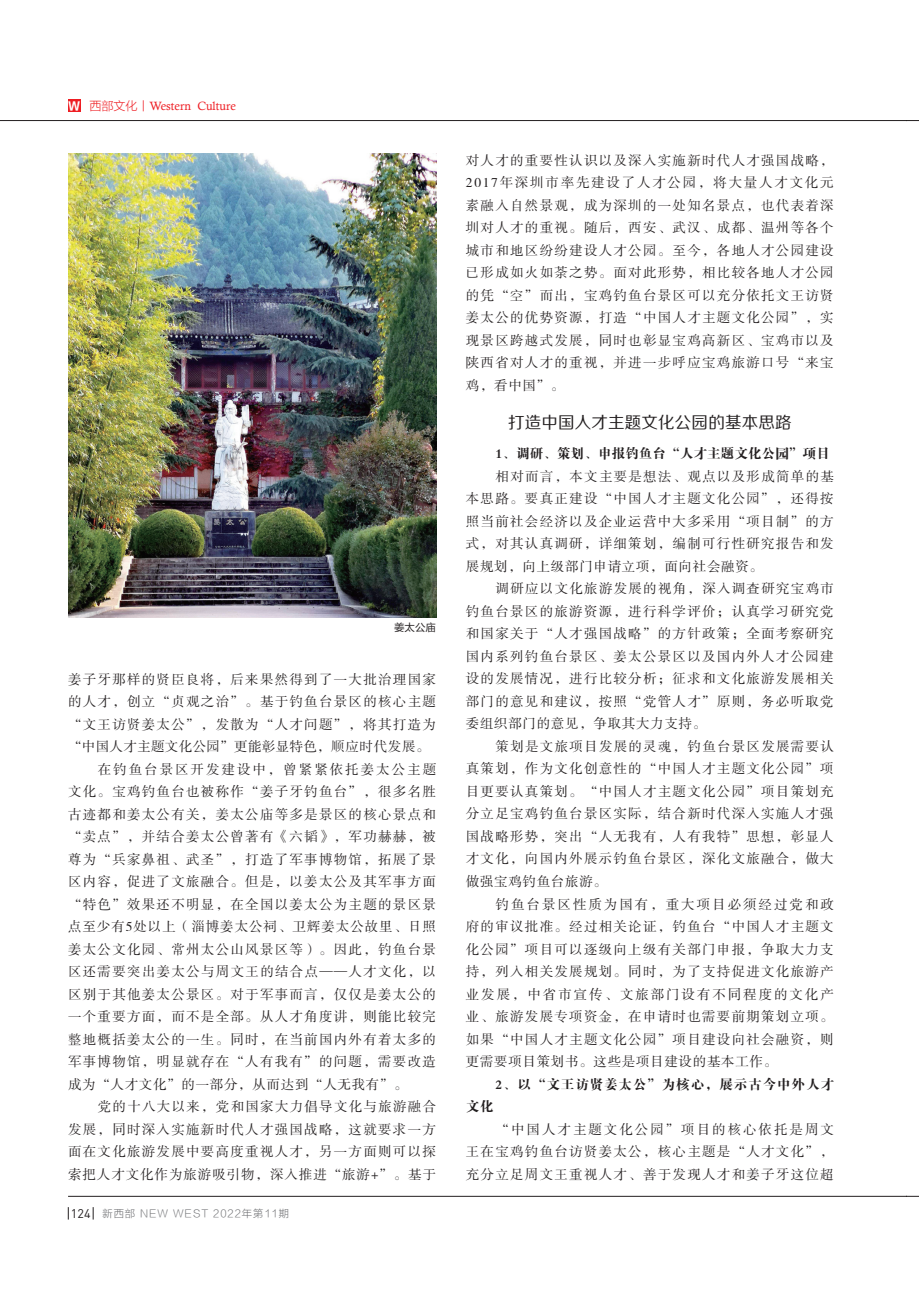
<style>
.page{position:relative;width:919px;height:1289px;background:#fff}
.page>*{position:absolute;margin:0;border:0;box-sizing:border-box;transform-origin:0 0}
.t1{font:16.5px "FZZHJW GB1 0";letter-spacing:.01em;color:#231f20}
.t2{font:13.5px/22.5px "FZSSK GBK1 0";letter-spacing:.095em;color:#231f20;text-align:justify}
.t3{font:13.5px "FZSSK GBK1 0";letter-spacing:.07em;color:#231f20}
.t4{font:13.5px "FZSSK GBK1 0";letter-spacing:.025em;color:#231f20}
.t5{font:13.5px "FZDBSK GBK1 0";letter-spacing:.06em;color:#231f20}
.t6{font:13.5px "FZDBSK GBK1 0";letter-spacing:.01em;color:#231f20}
.t7{font:13.5px "FZSSK GBK1 0";letter-spacing:.05em;color:#231f20}
.t8{font:13.5px "FZSSK GBK1 0";letter-spacing:.145em;color:#231f20}
.t9{font:12px "Calisto";color:#ee1d23}
.t10{font:10.5px "FZLTHK GBK1 0";color:#231f20}
.t11{font:10.2px "FZLTXHK GBK1 0";letter-spacing:.1em;color:#6c6d70}
.s1{font-family:"FZLTDHK GBK1 0";font-size:11.4px;color:#fff}
.s2{font-family:"FZLTXHK GBK1 0"}
.s3{font-family:"DIN";font-size:12.45px;color:#231f20}
</style>
<div class="page">
<svg style="left:68px;top:1207px;width:1px;height:12px"></svg>
<svg style="left:93px;top:1207px;width:1px;height:12px"></svg>
<hr style="left:68px;top:1195px;width:838px;height:1px;background:#231f20">
<hr style="left:0;top:120px;width:906px;height:1px;background:#231f20">
<svg style="left:906px;top:1195px;width:12px;height:1px"></svg>
<svg style="left:906px;top:120px;width:12px;height:1px"></svg>
<img style="left:68px;top:153px;width:368px;height:464px">
<div style="left:68px;top:99px;width:13px;height:13px;background:#ee1d23"></div>
<p class="t9" style="left:69px;top:99px;width:169px"><span class="s1">Ｗ</span> <span class="s2">西部文化丨</span>Western Culture</p>
<p class="t10" style="left:394px;top:621px;width:43px">姜太公庙</p>
<p class="t2" style="left:68px;top:668px;width:369px">姜子牙那样的贤臣良将，后来果然得到了一大批治理国家</p>
<p class="t2" style="left:68px;top:691px;width:369px">的人才，创立“贞观之治”。基于钓鱼台景区的核心主题</p>
<p class="t2" style="left:68px;top:713px;width:369px">“文王访贤姜太公”，发散为“人才问题”，将其打造为</p>
<p class="t4" style="left:68px;top:739px;width:363px">“中国人才主题文化公园”更能彰显特色，顺应时代发展。</p>
<p class="t8" style="left:98px;top:762px;width:340px">在钓鱼台景区开发建设中，曾紧紧依托姜太公主题</p>
<p class="t2" style="left:68px;top:781px;width:369px">文化。宝鸡钓鱼台也被称作“姜子牙钓鱼台”，很多名胜</p>
<p class="t2" style="left:68px;top:803px;width:369px">古迹都和姜太公有关，姜太公庙等多是景区的核心景点和</p>
<p class="t2" style="left:68px;top:826px;width:369px">“卖点”，并结合姜太公曾著有《六韬》，军功赫赫，被</p>
<p class="t2" style="left:68px;top:848px;width:369px">尊为“兵家鼻祖、武圣”，打造了军事博物馆，拓展了景</p>
<p class="t2" style="left:68px;top:871px;width:369px">区内容，促进了文旅融合。但是，以姜太公及其军事方面</p>
<p class="t2" style="left:68px;top:893px;width:369px">“特色”效果还不明显，在全国以姜太公为主题的景区景</p>
<p class="t3" style="left:68px;top:919px;width:369px">点至少有5处以上（淄博姜太公祠、卫辉姜太公故里、日照</p>
<p class="t2" style="left:68px;top:938px;width:369px">姜太公文化园、常州太公山风景区等）。因此，钓鱼台景</p>
<p class="t2" style="left:68px;top:961px;width:369px">区还需要突出姜太公与周文王的结合点——人才文化，以</p>
<p class="t2" style="left:68px;top:983px;width:369px">区别于其他姜太公景区。对于军事而言，仅仅是姜太公的</p>
<p class="t2" style="left:68px;top:1006px;width:369px">一个重要方面，而不是全部。从人才角度讲，则能比较完</p>
<p class="t2" style="left:68px;top:1028px;width:369px">整地概括姜太公的一生。同时，在当前国内外有着太多的</p>
<p class="t2" style="left:68px;top:1051px;width:369px">军事博物馆，明显就存在“人有我有”的问题，需要改造</p>
<p class="t7" style="left:68px;top:1077px;width:341px">成为“人才文化”的一部分，从而达到“人无我有”。</p>
<p class="t2" style="left:98px;top:1096px;width:340px">党的十八大以来，党和国家大力倡导文化与旅游融合</p>
<p class="t2" style="left:68px;top:1118px;width:369px">发展，同时深入实施新时代人才强国战略，这就要求一方</p>
<p class="t2" style="left:68px;top:1141px;width:369px">面在文化旅游发展中要高度重视人才，另一方面则可以探</p>
<p class="t3" style="left:68px;top:1167px;width:369px">索把人才文化作为旅游吸引物，深入推进“旅游+”。基于</p>
<p class="t11" style="left:71px;top:1207px;width:219px"><span class="s3">124</span> 新西部 NEW WEST 2022年第11期</p>
<p class="t2" style="left:466px;top:150px;width:369px">对人才的重要性认识以及深入实施新时代人才强国战略，2017年深圳市率先建设了人才公园，将大量人才文化元素融入自然景观，成为深圳的一处知名景点，也代表着深圳对人才的重视。随后，西安、武汉、成都、温州等各个城市和地区纷纷建设人才公园。至今，各地人才公园建设已形成如火如荼之势。面对此形势，相比较各地人才公园的凭“空”而出，宝鸡钓鱼台景区可以充分依托文王访贤姜太公的优势资源，打造“中国人才主题文化公园”，实现景区跨越式发展，同时也彰显宝鸡高新区、宝鸡市以及陕西省对人才的重视，并进一步呼应宝鸡旅游口号“来宝鸡，看中国”。</p>
<p class="t1" style="left:508px;top:413px;width:285px">打造中国人才主题文化公园的基本思路</p>
<p class="t6" style="left:495px;top:446px;width:335px">1、调研、策划、申报钓鱼台“人才主题文化公园”项目</p>
<p class="t2" style="left:466px;top:465px;width:369px;text-indent:30px">相对而言，本文主要是想法、观点以及形成简单的基本思路。要真正建设“中国人才主题文化公园”，还得按照当前社会经济以及企业运营中大多采用“项目制”的方式，对其认真调研，详细策划，编制可行性研究报告和发展规划，向上级部门申请立项，面向社会融资。</p>
<p class="t2" style="left:466px;top:578px;width:369px;text-indent:30px">调研应以文化旅游发展的视角，深入调查研究宝鸡市钓鱼台景区的旅游资源，进行科学评价；认真学习研究党和国家关于“人才强国战略”的方针政策；全面考察研究国内系列钓鱼台景区、姜太公景区以及国内外人才公园建设的发展情况，进行比较分析；征求和文化旅游发展相关部门的意见和建议，按照“党管人才”原则，务必听取党委组织部门的意见，争取其大力支持。</p>
<p class="t2" style="left:466px;top:735px;width:369px;text-indent:30px">策划是文旅项目发展的灵魂，钓鱼台景区发展需要认真策划，作为文化创意性的“中国人才主题文化公园”项目更要认真策划。“中国人才主题文化公园”项目策划充分立足宝鸡钓鱼台景区实际，结合新时代深入实施人才强国战略形势，突出“人无我有，人有我特”思想，彰显人才文化，向国内外展示钓鱼台景区，深化文旅融合，做大做强宝鸡钓鱼台旅游。</p>
<p class="t2" style="left:466px;top:893px;width:369px;text-indent:30px">钓鱼台景区性质为国有，重大项目必须经过党和政府的审议批准。经过相关论证，钓鱼台“中国人才主题文化公园”项目可以逐级向上级有关部门申报，争取大力支持，列入相关发展规划。同时，为了支持促进文化旅游产业发展，中省市宣传、文旅部门设有不同程度的文化产业、旅游发展专项资金，在申请时也需要前期策划立项。如果“中国人才主题文化公园”项目建设向社会融资，则更需要项目策划书。这些是项目建设的基本工作。</p>
<p class="t5" style="left:495px;top:1076px;width:340px">2、以“文王访贤姜太公”为核心，展示古今中外人才</p>
<p class="t5" style="left:466px;top:1099px;width:29px">文化</p>
<p class="t2" style="left:466px;top:1118px;width:369px;text-indent:30px">“中国人才主题文化公园”项目的核心依托是周文王在宝鸡钓鱼台访贤姜太公，核心主题是“人才文化”，充分立足周文王重视人才、善于发现人才和姜子牙这位超</p>
</div>
